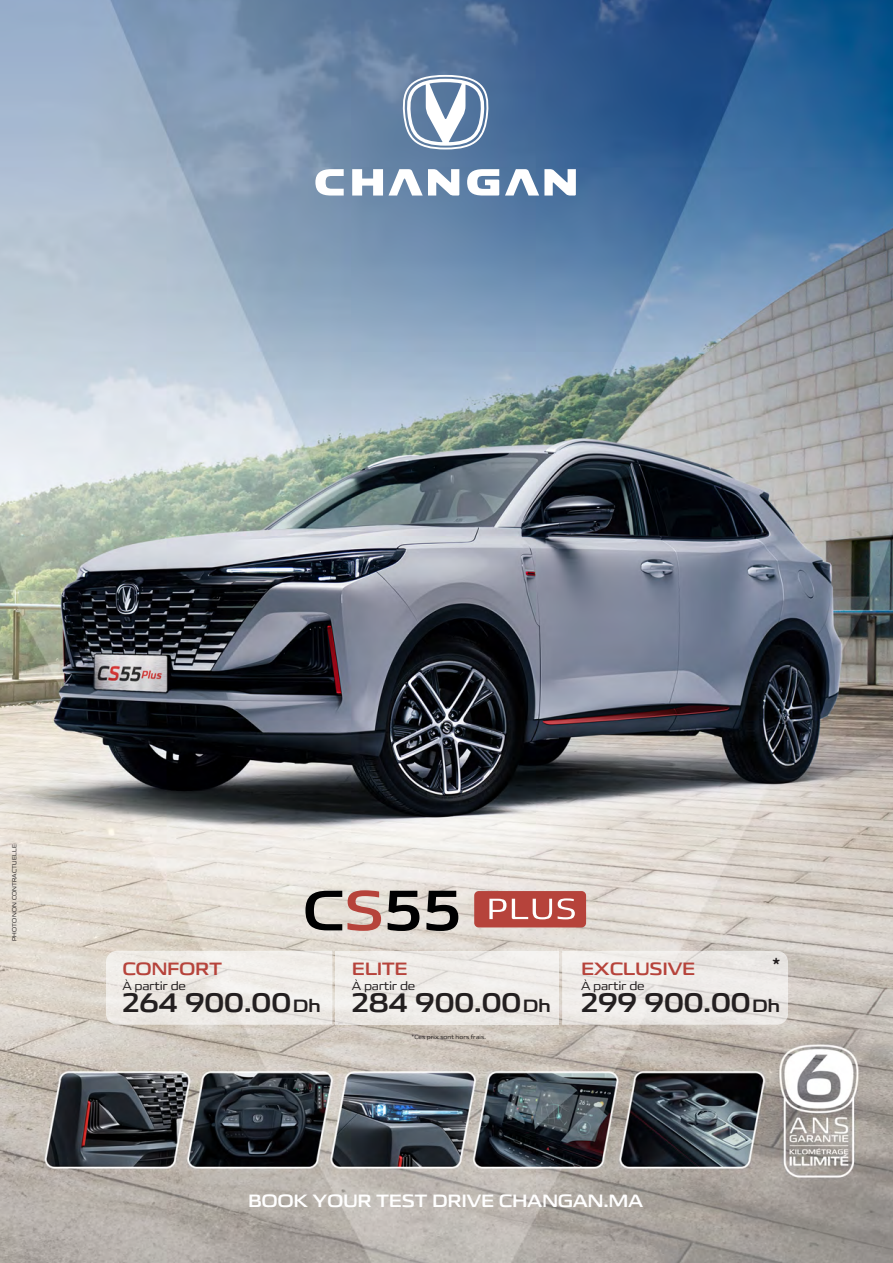
<style>
.page{position:relative;width:893px;height:1263px;background:#fff}
.page>*{position:absolute;margin:0;border:0;box-sizing:border-box;transform-origin:0 0}
.t1{font:27px "CHANGANUNITYPES B GB1 0";letter-spacing:-.025em;color:#231f20}
.t2{font:18px "CHANGANUNITYPES B GB1 0";letter-spacing:-.025em;color:#fff}
.t3{font:18px "CHANGANUNITYPES B GB1 0";letter-spacing:-.025em;color:#b6433b}
.t4{font:18px "CHANGANUNITYPES B GB1 0";color:#231f20}
.t5{font:12px "CHANGANUNITYPES R GB1 0";letter-spacing:-.025em;color:#231f20}
.t6{font:6px "CHANGANUNITYPES R GB1 0";letter-spacing:.015em;color:#231f20;scale:.95 1}
.s1{font-size:18px}
</style>
<div class="page">
<img style="left:0;top:0;width:893px;height:1263px">
<svg style="left:401px;top:75px;width:89px;height:74px"></svg>
<svg style="left:315px;top:169px;width:29px;height:27px"></svg>
<svg style="left:352px;top:169px;width:107px;height:27px"></svg>
<svg style="left:467px;top:169px;width:32px;height:27px"></svg>
<svg style="left:505px;top:169px;width:71px;height:27px"></svg>
<div style="left:474px;top:891px;width:112px;height:36px;background:#b6433b;border-radius:5px"></div>
<svg style="left:489px;top:899px;width:17px;height:20px"></svg>
<svg style="left:512px;top:899px;width:40px;height:20px"></svg>
<svg style="left:558px;top:898px;width:17px;height:21px"></svg>
<svg style="left:305px;top:890px;width:76px;height:41px;background:#ae928c"></svg>
<svg style="left:388px;top:891px;width:31px;height:40px"></svg>
<svg style="left:426px;top:891px;width:32px;height:40px"></svg>
<div style="left:336px;top:951px;width:223px;height:74px;background:#efede9"></div>
<svg style="left:106px;top:951px;width:226px;height:74px;background:#eeeae6"></svg>
<svg style="left:562px;top:951px;width:226px;height:74px;background:#ece9e6"></svg>
<p class="t6" style="left:11px;top:941px;width:103px;rotate:-90deg">PHOTO NON CONTRACTUELLE</p>
<h2 class="t3" style="left:122px;top:958px;width:101px">CONFORT</h2>
<h3 class="t5" style="left:122px;top:978px;width:65px">A partir de</h3>
<h1 class="t1" style="left:122px;top:987px;width:200px">264 900.00 <span class="s1">Dh</span></h1>
<h2 class="t3" style="left:352px;top:958px;width:58px">ELITE</h2>
<h3 class="t5" style="left:352px;top:978px;width:65px">A partir de</h3>
<h1 class="t1" style="left:352px;top:987px;width:201px">284 900.00 <span class="s1">Dh</span></h1>
<p class="t6" style="left:411px;top:1033px;width:80px">*Ces prix sont hors frais.</p>
<h2 class="t4" style="left:772px;top:954px;width:10px">*</h2>
<h2 class="t3" style="left:581px;top:958px;width:116px">EXCLUSIVE</h2>
<h3 class="t5" style="left:581px;top:978px;width:65px">A partir de</h3>
<h1 class="t1" style="left:581px;top:987px;width:201px">299 900.00 <span class="s1">Dh</span></h1>
<h2 class="t2" style="left:248px;top:1190px;width:397px">BOOK YOUR TEST DRIVE CHANGAN.MA</h2>
</div>
